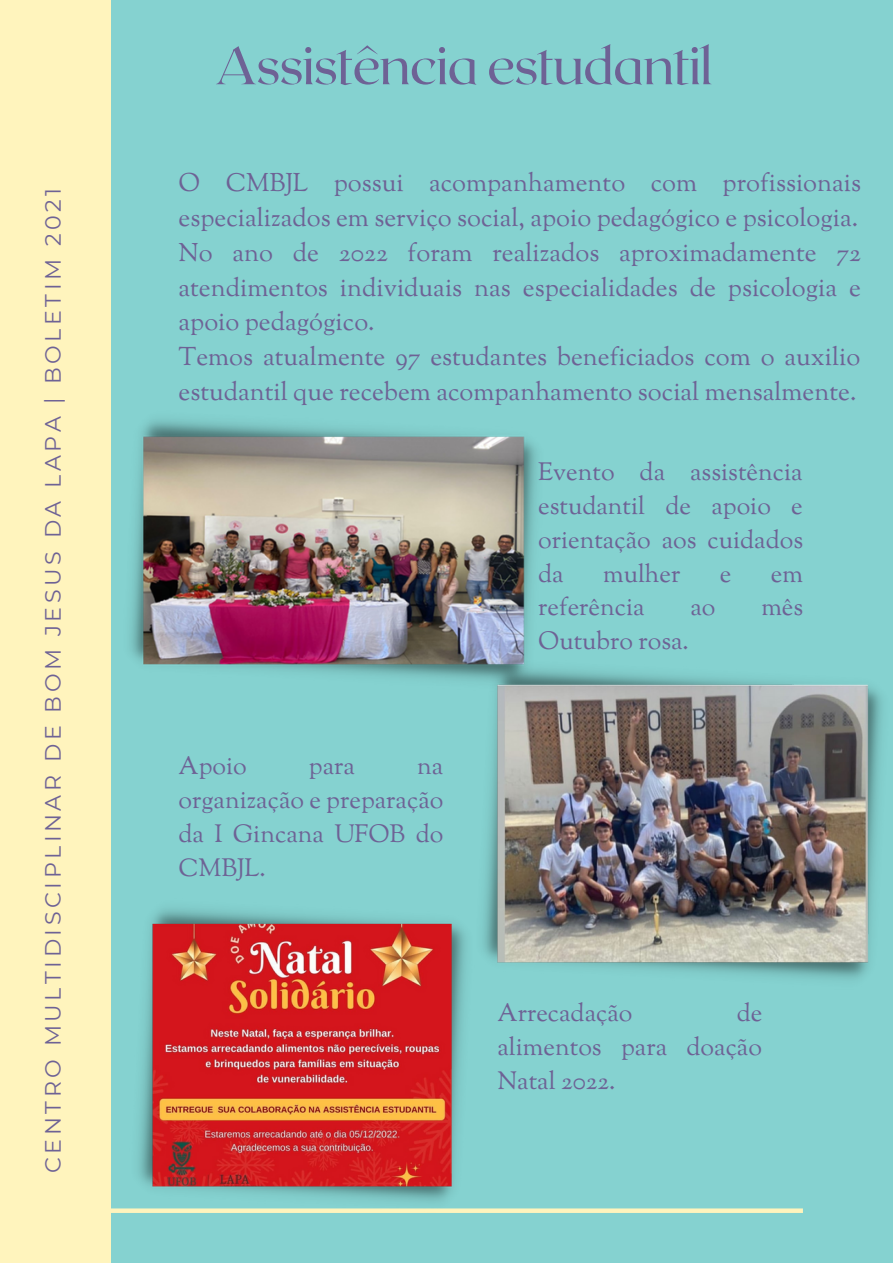
<style>
.page{position:relative;width:893px;height:1264px;background:#fff}
.page>*{position:absolute;margin:0;border:0;box-sizing:border-box;transform-origin:0 0}
.t1{font:52.5px "Roxborough CF";letter-spacing:-.02em;color:#6e6295}
.t2{font:25.5px/34.8px "Sorts Mill Goudy";color:#6e6295}
.t3{font:24.9px/33.8px "Sorts Mill Goudy";color:#6e6295;text-align:justify}
.t4{font:22.2px "Montserrat";letter-spacing:.16em;color:#6e6295}
</style>
<div class="page">
<div style="left:0;top:0;width:892px;height:1262px;background:#85d2d0"></div>
<div style="left:0;top:0;width:110px;height:1262px;background:#fff4bd"></div>
<svg style="left:110px;top:1208px;width:692px;height:4px"></svg>
<img style="left:130px;top:420px;width:407px;height:260px">
<img style="left:474px;top:658px;width:408px;height:321px">
<img style="left:130px;top:909px;width:344px;height:303px">
<p class="t4" style="left:39px;top:1173px;width:986px;rotate:-90deg">CENTRO MULTIDISCIPLINAR DE BOM JESUS DA LAPA | BOLETIM 2021</p>
<h1 class="t1" style="left:215px;top:32px;width:499px">Assistência estudantil</h1>
<p class="t2" style="left:178px;top:167px;width:684px">O CMBJL possui acompanhamento com profissionais especializados em serviço social, apoio pedagógico e psicologia.<br>No ano de 2022 foram realizados aproximadamente 72 atendimentos individuais nas especialidades de psicologia e apoio pedagógico.<br>Temos atualmente 97 estudantes beneficiados com o auxilio estudantil que recebem acompanhamento social mensalmente.</p>
<p class="t3" style="left:178px;top:751px;width:70px">Apoio</p>
<p class="t3" style="left:309px;top:751px;width:48px">para</p>
<p class="t3" style="left:178px;top:751px;width:266px;text-indent:238px">na organização e preparação da I Gincana UFOB do CMBJL.</p>
<p class="t3" style="left:538px;top:457px;width:266px">Evento da assistência estudantil de apoio e orientação aos cuidados da</p>
<p class="t3" style="left:603px;top:558px;width:79px">mulher</p>
<p class="t3" style="left:719px;top:558px;width:13px">e</p>
<p class="t3" style="left:770px;top:558px;width:34px">em</p>
<p class="t3" style="left:538px;top:592px;width:108px">referência</p>
<p class="t3" style="left:690px;top:592px;width:27px">ao</p>
<p class="t3" style="left:761px;top:592px;width:43px">mês</p>
<p class="t3" style="left:538px;top:626px;width:152px">Outubro rosa.</p>
<p class="t3" style="left:497px;top:998px;width:136px">Arrecadação</p>
<p class="t3" style="left:497px;top:998px;width:266px;text-indent:239px">de alimentos para doação Natal 2022.</p>
</div>
